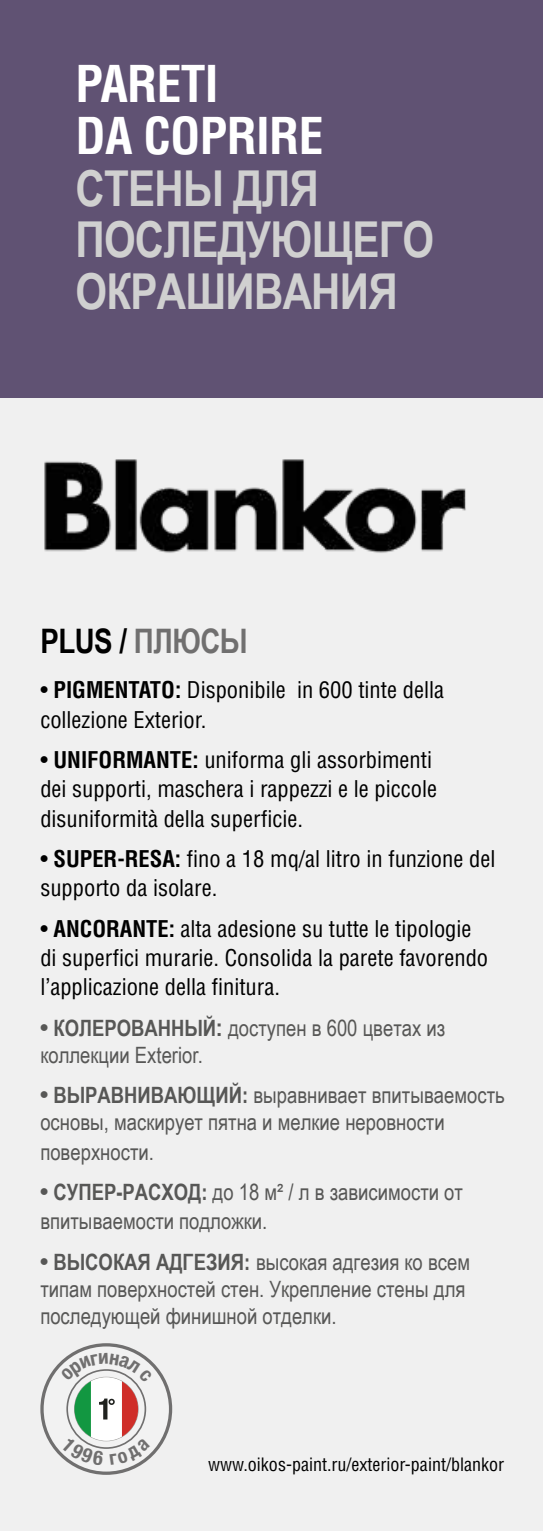
<style>
.page{position:relative;width:543px;height:1531px;background:#fff}
.page>*{position:absolute;margin:0;border:0;box-sizing:border-box;transform-origin:0 0}
.t1{font:700 49.5px/51.8px "Arial Narrow";letter-spacing:-.015em;color:#d0d0d0}
.t2{font:700 condensed 49.5px/51.8px "Helvetica";letter-spacing:-.015em;color:#fff}
.t3{font:700 33.75px "Arial Narrow";letter-spacing:-.015em;color:#000}
.t4{font:condensed 22.5px/29.2px "Helvetica";color:#000}
.t5{font:22.5px/27px "Arial Narrow";color:#575756}
.t6{font:condensed 18px "Helvetica";color:#000}
.s1{color:#706f6f}
.s2{font-weight:700}
.s3{font-family:"Helvetica";font-stretch:condensed}
.s4{font-family:"Helvetica";font-weight:700;font-stretch:condensed}
</style>
<div class="page">
<div style="left:0;top:0;width:542px;height:1531px;background:#f0f0f0"></div>
<div style="left:0;top:0;width:542px;height:398px;background:#605273"></div>
<img style="left:44px;top:459px;width:422px;height:94px">
<svg style="left:41px;top:1343px;width:130px;height:131px"></svg>
<div style="left:40px;top:1343px;width:132px;height:132px;border:3px solid #706f6f;border-radius:50%"></div>
<svg style="left:60px;top:1353px;width:92px;height:113px"></svg>
<h1 class="t2" style="left:75px;top:58px;width:249px">PARETI<br>DA COPRIRE</h1>
<h1 class="t1" style="left:75px;top:160px;width:360px">СТЕНЫ ДЛЯ<br>ПОСЛЕДУЮЩЕГО<br>ОКРАШИВАНИЯ</h1>
<h2 class="t3" style="left:40px;top:615px;width:208px">PLUS / <span class="s1">ПЛЮСЫ</span></h2>
<p class="t4" style="left:40px;top:675px;width:405px">• <span class="s2">PIGMENTATO:</span> Disponibile in 600 tinte della collezione Exterior.</p>
<p class="t4" style="left:40px;top:745px;width:398px">• <span class="s2">UNIFORMANTE:</span> uniforma gli assorbimenti dei supporti, maschera i rappezzi e le piccole disuniformità della superficie.</p>
<p class="t4" style="left:40px;top:844px;width:456px">• <span class="s2">SUPER-RESA:</span> fino a 18 mq/al litro in funzione del supporto da isolare.</p>
<p class="t4" style="left:40px;top:914px;width:449px">• <span class="s2">ANCORANTE:</span> alta adesione su tutte le tipologie di superfici murarie. Consolida la parete favorendo l’applicazione della finitura.</p>
<p class="t5" style="left:40px;top:1013px;width:406px"><span class="s3">•</span> <span class="s2">КОЛЕРОВАННЫЙ</span><span class="s4">:</span> доступен в 600 цветах из коллекции Exterior.</p>
<p class="t5" style="left:40px;top:1081px;width:465px"><span class="s3">•</span> <span class="s2">ВЫРАВНИВАЮЩИЙ:</span> выравнивает впитываемость основы, маскирует пятна и мелкие неровности</p>
<p class="t5" style="left:40px;top:1137px;width:115px">поверхности.</p>
<p class="t5" style="left:40px;top:1176px;width:423px;line-height:29.2px"><span class="s3">•</span> <span class="s2">СУПЕР-РАСХОД:</span> до 18 м² / л в зависимости от впитываемости подложки.</p>
<p class="t5" style="left:40px;top:1247px;width:431px"><span class="s3">•</span> <span class="s2">ВЫСОКАЯ АДГЕЗИЯ:</span> высокая адгезия ко всем типам поверхностей стен. Укрепление стены для последующей финишной отделки.</p>
<p class="t6" style="left:208px;top:1453px;width:297px">www.oikos-paint.ru/exterior-paint/blankor</p>
</div>
